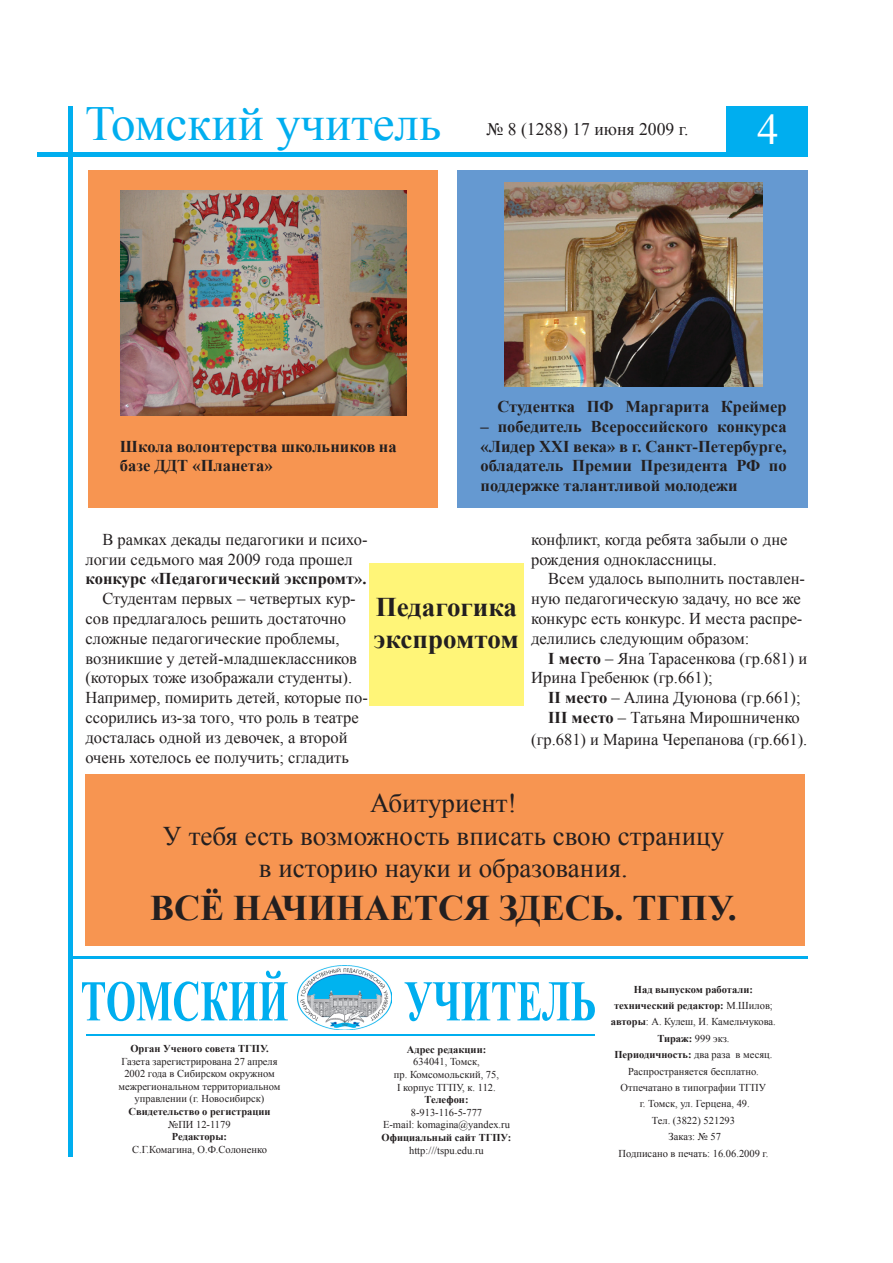
<style>
.page{position:relative;width:893px;height:1263px;background:#fff}
.page>*{position:absolute;margin:0;border:0;box-sizing:border-box;transform-origin:0 0}
.t1{font:49.05px "Times New Roman";color:#00aeef}
.t2{font:43.2px "Times New Roman";color:#fff}
.t3{font:700 36px "Times New Roman";color:#231f20}
.t4{font:27px/32.4px "Times New Roman";color:#231f20;text-align:center}
.t5{font:700 27px/32.4px "Times New Roman";color:#231f20}
.t6{font:17.7px "Times New Roman";color:#231f20}
.t7{font:16.5px/19.8px "Times New Roman";color:#231f20}
.t8{font:700 16.5px/19.8px "Times New Roman";color:#231f20}
.t9{font:10.5px/16.4px "Times New Roman";color:#231f20;text-align:center}
.t10{font:700 10.5px "Times New Roman";color:#231f20}
.s1{font-weight:700}
</style>
<div class="page">
<hr style="left:38px;top:153px;width:770px;height:4px;background:#00aeef">
<div style="left:726px;top:106px;width:82px;height:50px;background:#00aeef"></div>
<svg style="left:82px;top:970px;width:513px;height:51px"></svg>
<img style="left:298px;top:966px;width:94px;height:64px">
<hr style="left:86px;top:1034px;width:509px;height:2px;background:#00aeef">
<hr style="left:68px;top:956px;width:740px;height:3px;background:#00aeef">
<hr style="left:68px;top:106px;width:4px;height:1051px;background:#00aeef">
<div style="left:88px;top:170px;width:350px;height:338px;background:#f79551"></div>
<div style="left:457px;top:170px;width:351px;height:338px;background:#6599d1"></div>
<img style="left:504px;top:183px;width:258px;height:204px">
<img style="left:120px;top:191px;width:286px;height:225px">
<div style="left:85px;top:775px;width:720px;height:171px;background:#f79551"></div>
<div style="left:369px;top:563px;width:155px;height:143px;background:#fff578"></div>
<h1 class="t1" style="left:85px;top:91px;width:358px">Томский учитель</h1>
<p class="t6" style="left:487px;top:117px;width:203px">№ 8 (1288) 17 июня 2009 г.</p>
<h2 class="t2" style="left:757px;top:101px;width:23px">4</h2>
<p class="t8" style="left:120px;top:436px;width:278px">Школа волонтерства школьников на базе ДДТ «Планета»</p>
<p class="t8" style="left:497px;top:396px;width:291px">Студентка ПФ Маргарита Креймер</p>
<p class="t8" style="left:480px;top:416px;width:308px;text-align:justify">– победитель Всероссийского конкурса «Лидер XXI века» в г. Санкт-Петербурге, обладатель Премии Президента РФ по поддержке талантливой молодежи</p>
<p class="t7" style="left:531px;top:529px;width:258px">конфликт, когда ребята забыли о дне рождения одноклассницы.</p>
<p class="t7" style="left:531px;top:569px;width:275px;text-indent:17px">Всем удалось выполнить поставлен&shy;ную педагогическую задачу, но все же конкурс есть конкурс. И места распре&shy;делились следующим образом:</p>
<p class="t7" style="left:531px;top:648px;width:278px;text-indent:17px"><span class="s1">I место</span> – Яна Тарасенкова (гр.681) и<br>Ирина Гребенюк (гр.661);</p>
<p class="t7" style="left:548px;top:687px;width:254px"><span class="s1">II место</span> – Алина Дуюнова (гр.661);<br><span class="s1">III место</span> – Татьяна Мирошниченко</p>
<p class="t7" style="left:531px;top:729px;width:278px">(гр.681) и Марина Черепанова (гр.661).</p>
<p class="t7" style="left:85px;top:529px;width:284px;text-indent:17px">В рамках декады педагогики и психо&shy;логии седьмого мая 2009 года прошел</p>
<p class="t8" style="left:85px;top:568px;width:282px">конкурс «Педагогический экспромт».</p>
<p class="t7" style="left:85px;top:588px;width:284px;text-indent:17px">Студентам первых – четвертых кур&shy;сов предлагалось решить достаточно сложные педагогические проблемы, возникшие у детей-младшеклассников (которых тоже изображали студенты).<br>Например, помирить детей, которые по&shy;ссорились из-за того, что роль в театре досталась одной из девочек, а второй очень хотелось ее получить; сгладить</p>
<h3 class="t4" style="left:163px;top:786px;width:563px">Абитуриент!<br>У тебя есть возможность вписать свою страницу в историю науки и образования.</h3>
<h3 class="t3" style="left:150px;top:883px;width:588px">ВСЁ НАЧИНАЕТСЯ ЗДЕСЬ. ТГПУ.</h3>
<h3 class="t5" style="left:374px;top:590px;width:146px">Педагогика экспромтом</h3>
<p class="t10" style="left:130px;top:1041px;width:140px">Орган Ученого совета ТГПУ.</p>
<p class="t9" style="left:119px;top:1054px;width:164px;line-height:12.6px">Газета зарегистрирована 27 апреля<br>2002 года в Сибирском окружном межрегиональном территориальном управлении (г. Новосибирск)</p>
<p class="t10" style="left:128px;top:1104px;width:144px">Свидетельство о регистрации</p>
<p class="t9" style="left:168px;top:1116px;width:64px">№ПИ 12-1179</p>
<p class="t10" style="left:172px;top:1129px;width:57px">Редакторы:</p>
<p class="t9" style="left:132px;top:1141px;width:136px">С.Г.Комагина, О.Ф.Солоненко</p>
<p class="t10" style="left:407px;top:1042px;width:81px">Адрес редакции:</p>
<p class="t9" style="left:394px;top:1055px;width:107px;line-height:12.6px">634041, Томск,<br>пр. Комсомольский, 75,<br>I корпус ТГПУ, к. 112.</p>
<p class="t10" style="left:424px;top:1092px;width:46px">Телефон:</p>
<p class="t9" style="left:383px;top:1106px;width:128px;line-height:12.6px">8-913-116-5-777<br>E-mail: komagina@yandex.ru</p>
<p class="t10" style="left:382px;top:1130px;width:131px">Официальный сайт ТГПУ:</p>
<p class="t9" style="left:409px;top:1142px;width:76px">http:///tspu.edu.ru</p>
<p class="t9" style="left:611px;top:981px;width:166px"><span class="s1">Над выпуском работали: технический редактор:</span> М.Шилов; <span class="s1">авторы</span>: А. Кулеш, И. Камельчукова.<br><span class="s1">Тираж:</span> 999 экз.<br><span class="s1">Периодичность:</span> два раза в месяц.<br>Распространяется бесплатно.<br>Отпечатано в типографии ТГПУ<br>г. Томск, ул. Герцена, 49.<br>Тел. (3822) 521293<br>Заказ: № 57<br>Подписано в печать: 16.06.2009 г.</p>
</div>
